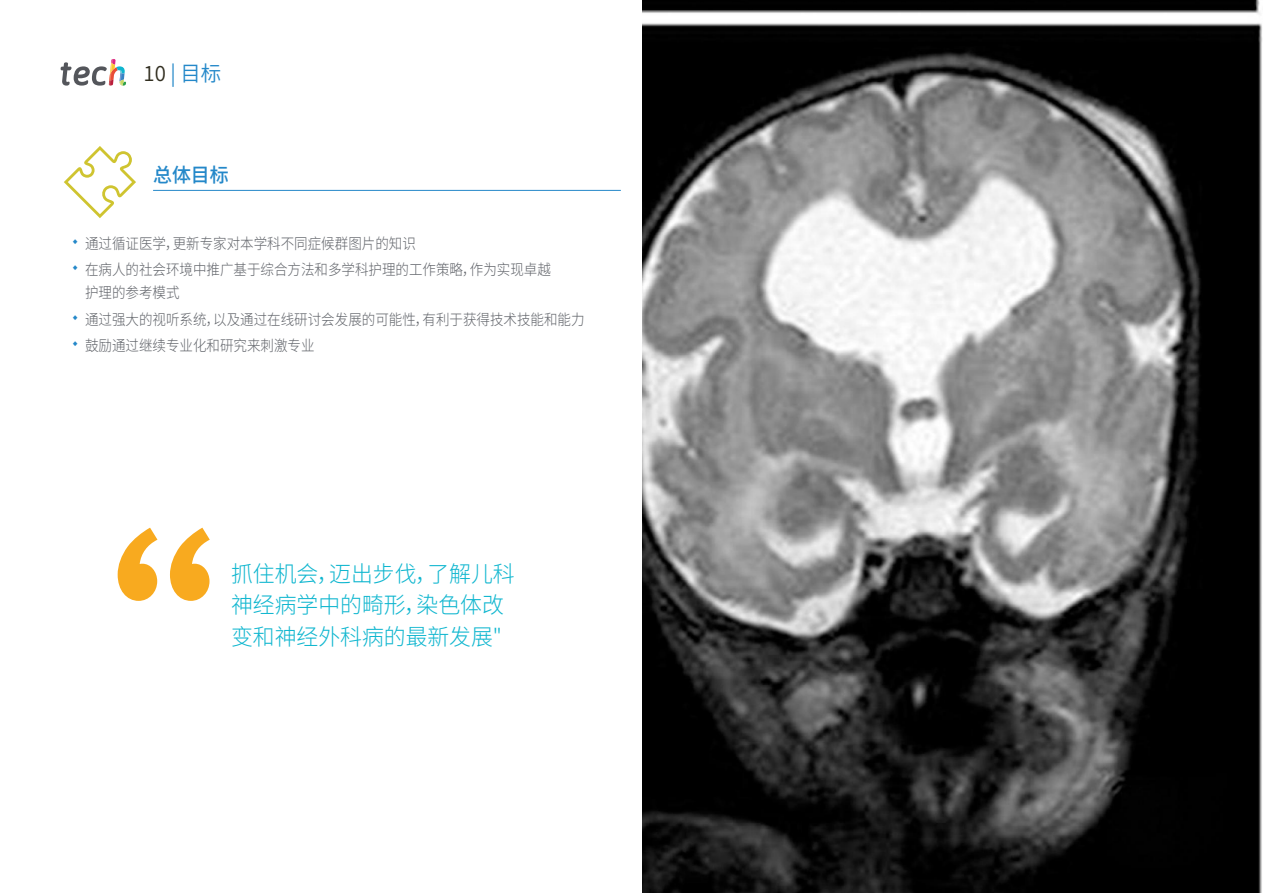
<style>
.page{position:relative;width:1263px;height:893px;background:#fff}
.page>*{position:absolute;margin:0;border:0;box-sizing:border-box;transform-origin:0 0}
.t1{font:300 22.5px/31.5px "Source Han Sans CN";color:#0fb6cf}
.t2{font:21px "Source Han Sans CN";color:#2488c9}
.t3{font:500 19.5px "Source Han Sans CN";color:#2488c9}
.t4{font:300 15px/26.7px "Source Han Sans CN";color:#61646a;scale:.9 1}
.s1{color:#312e20}
</style>
<div class="page">
<hr style="left:153px;top:190px;width:468px;height:1px;background:#2488c9">
<svg style="left:64px;top:146px;width:72px;height:72px"></svg>
<img style="left:642px;top:0;width:620px;height:893px">
<svg style="left:118px;top:528px;width:92px;height:73px"></svg>
<svg style="left:61px;top:59px;width:65px;height:27px"></svg>
<h2 class="t2" style="left:144px;top:61px;width:79px"><span class="s1">10</span> | 目标</h2>
<h3 class="t3" style="left:153px;top:164px;width:77px">总体目标</h3>
<p class="t4" style="left:85px;top:230px;width:519px">通过循证医学，更新专家对本学科不同症候群图片的知识<br>在病人的社会环境中推广基于综合方法和多学科护理的工作策略，作为实现卓越</p>
<p class="t4" style="left:85px;top:279px;width:556px">护理的参考模式<br>通过强大的视听系统，以及通过在线研讨会发展的可能性，有利于获得技术技能和能力鼓励通过继续专业化和研究来刺激专业</p>
<h1 class="t1" style="left:231px;top:558px;width:285px">抓住机会，迈出步伐，了解儿科神经病学中的畸形，染色体改变和神经外科病的最新发展"</h1>
</div>
